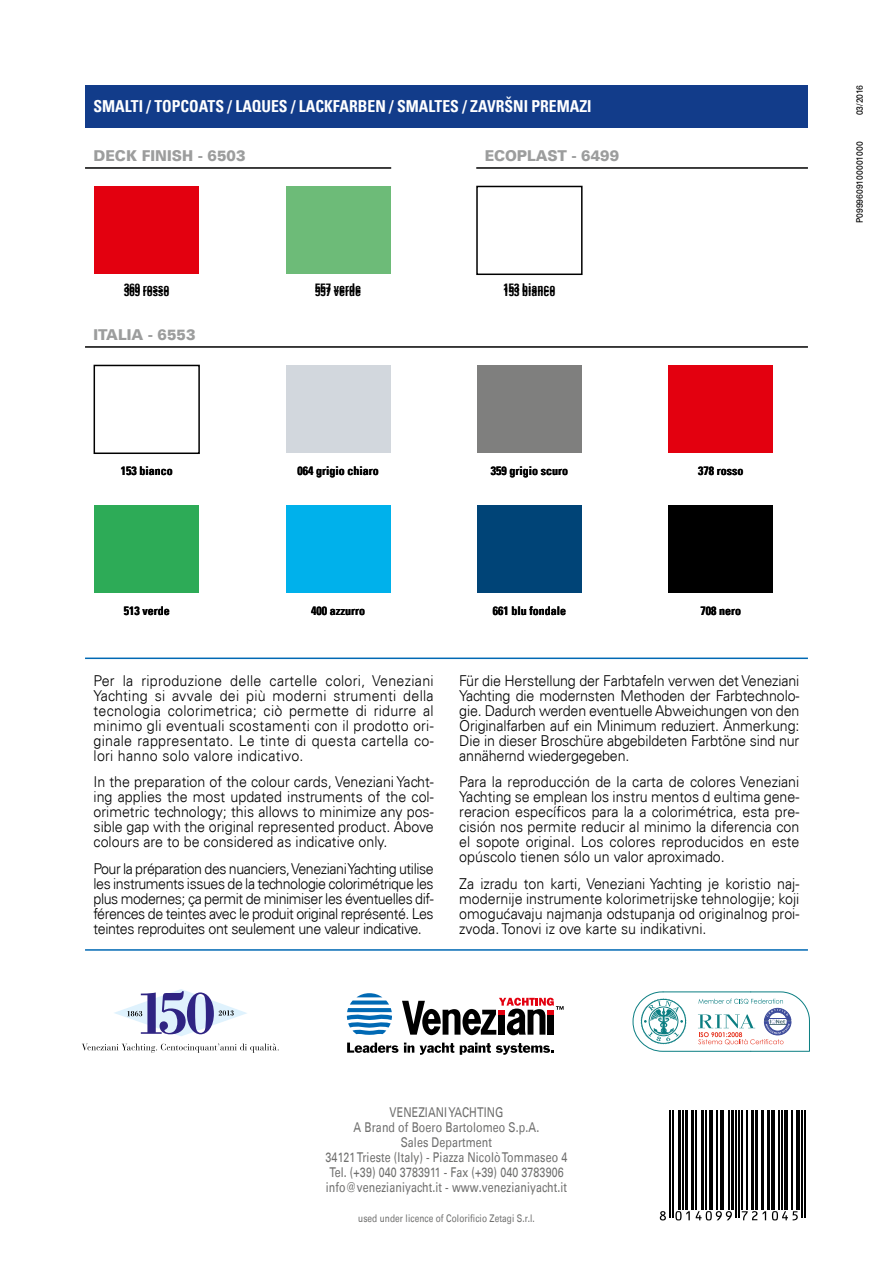
<style>
.page{position:relative;width:893px;height:1263px;background:#fff}
.page>*{position:absolute;margin:0;border:0;box-sizing:border-box;transform-origin:0 0}
.t1{font:700 condensed 16.5px "Univers EE Std";color:#fff;scale:.95 1}
.t2{font:300 15px/15px "Univers EE Std";color:#000;text-align:justify;scale:.95 1}
.t3{font:900 15px "Univers EE Std";color:#9c9d9d;scale:.95 1}
.t4{font:13.5px/15px "Univers EE Std";letter-spacing:.01em;color:#6f6f6e;text-align:center;scale:.79 1}
.t5{font:700 condensed 12px "Univers EE Std";color:#000}
.t6{font:10.5px "Univers EE Std";letter-spacing:.01em;color:#6f6f6e;scale:.79 1}
.t7{font:9px "Univers EE Std";color:#000;scale:.95 1}
</style>
<div class="page">
<svg style="left:347px;top:993px;width:45px;height:42px"></svg>
<svg style="left:347px;top:1042px;width:51px;height:11px"></svg>
<svg style="left:404px;top:1042px;width:10px;height:11px"></svg>
<svg style="left:420px;top:1042px;width:34px;height:13px"></svg>
<svg style="left:460px;top:1042px;width:94px;height:13px"></svg>
<svg style="left:402px;top:998px;width:162px;height:37px"></svg>
<svg style="left:82px;top:1043px;width:197px;height:10px"></svg>
<svg style="left:114px;top:989px;width:133px;height:47px"></svg>
<svg style="left:633px;top:991px;width:177px;height:60px"></svg>
<div style="left:85px;top:85px;width:723px;height:43px;background:#123c8a"></div>
<hr style="left:476px;top:167px;width:332px;height:2px;background:#000">
<hr style="left:85px;top:167px;width:306px;height:2px;background:#000">
<hr style="left:85px;top:346px;width:723px;height:2px;background:#000">
<hr style="left:85px;top:949px;width:723px;height:2px;background:#0069b4">
<hr style="left:85px;top:657px;width:723px;height:2px;background:#0069b4">
<hr style="left:669px;top:1110px;width:1px;height:108px;background:#000">
<hr style="left:672px;top:1110px;width:1px;height:108px;background:#000">
<hr style="left:678px;top:1110px;width:2px;height:99px;background:#000">
<hr style="left:682px;top:1110px;width:1px;height:99px;background:#000">
<hr style="left:685px;top:1110px;width:2px;height:99px;background:#000">
<hr style="left:691px;top:1110px;width:2px;height:99px;background:#000">
<hr style="left:695px;top:1110px;width:1px;height:99px;background:#000">
<hr style="left:701px;top:1110px;width:2px;height:99px;background:#000">
<hr style="left:705px;top:1110px;width:1px;height:99px;background:#000">
<hr style="left:709px;top:1110px;width:4px;height:99px;background:#000">
<hr style="left:717px;top:1110px;width:1px;height:99px;background:#000">
<svg style="left:720px;top:1110px;width:3px;height:99px"></svg>
<hr style="left:728px;top:1110px;width:1px;height:99px;background:#000">
<hr style="left:731px;top:1110px;width:3px;height:99px;background:#000">
<hr style="left:735px;top:1110px;width:1px;height:108px;background:#000">
<hr style="left:738px;top:1110px;width:1px;height:108px;background:#000">
<hr style="left:741px;top:1110px;width:1px;height:99px;background:#000">
<hr style="left:747px;top:1110px;width:1px;height:99px;background:#000">
<hr style="left:751px;top:1110px;width:3px;height:99px;background:#000">
<hr style="left:755px;top:1110px;width:3px;height:99px;background:#000">
<hr style="left:761px;top:1110px;width:3px;height:99px;background:#000">
<hr style="left:767px;top:1110px;width:2px;height:99px;background:#000">
<hr style="left:771px;top:1110px;width:4px;height:99px;background:#000">
<hr style="left:779px;top:1110px;width:1px;height:99px;background:#000">
<hr style="left:781px;top:1110px;width:1px;height:99px;background:#000">
<hr style="left:784px;top:1110px;width:4px;height:99px;background:#000">
<hr style="left:792px;top:1110px;width:1px;height:99px;background:#000">
<hr style="left:796px;top:1110px;width:4px;height:99px;background:#000">
<hr style="left:802px;top:1110px;width:1px;height:108px;background:#000">
<hr style="left:804px;top:1110px;width:2px;height:108px;background:#000">
<svg style="left:660px;top:1211px;width:6px;height:9px"></svg>
<svg style="left:675px;top:1211px;width:15px;height:9px"></svg>
<svg style="left:696px;top:1211px;width:36px;height:9px"></svg>
<svg style="left:742px;top:1211px;width:15px;height:9px"></svg>
<svg style="left:763px;top:1211px;width:3px;height:9px"></svg>
<svg style="left:772px;top:1211px;width:26px;height:9px"></svg>
<div style="left:94px;top:186px;width:105px;height:88px;background:#e3000f"></div>
<div style="left:286px;top:186px;width:104px;height:88px;background:#6dbb78"></div>
<div style="left:476px;top:186px;width:107px;height:89px;border:2px solid #000"></div>
<div style="left:94px;top:365px;width:106px;height:89px;border:2px solid #000"></div>
<div style="left:286px;top:365px;width:104px;height:87px;background:#d2d7dd"></div>
<div style="left:477px;top:365px;width:105px;height:87px;background:#7f7f7e"></div>
<div style="left:668px;top:365px;width:105px;height:87px;background:#e3000f"></div>
<div style="left:94px;top:505px;width:105px;height:87px;background:#2dab57"></div>
<div style="left:286px;top:505px;width:104px;height:87px;background:#00b1eb"></div>
<div style="left:477px;top:505px;width:105px;height:87px;background:#047"></div>
<div style="left:668px;top:505px;width:105px;height:87px;background:#000"></div>
<p class="t1" style="left:94px;top:96px;width:526px">SMALTI / TOPCOATS / LAQUES / LACKFARBEN / SMALTES / ZAVRŠNI PREMAZI</p>
<p class="t3" style="left:94px;top:147px;width:161px">DECK FINISH - 6503</p>
<p class="t3" style="left:485px;top:147px;width:143px">ECOPLAST - 6499</p>
<p class="t5" style="left:124px;top:280px;width:47px">369 rosso</p>
<p class="t5" style="left:315px;top:280px;width:47px">557 verde</p>
<p class="t5" style="left:503px;top:280px;width:53px">153 bianco</p>
<p class="t5" style="left:124px;top:285px;width:47px">369 rosso</p>
<p class="t5" style="left:315px;top:285px;width:47px">557 verde</p>
<p class="t5" style="left:503px;top:285px;width:53px">153 bianco</p>
<p class="t3" style="left:94px;top:325px;width:109px">ITALIA - 6553</p>
<p class="t5" style="left:121px;top:464px;width:53px">153 bianco</p>
<p class="t5" style="left:297px;top:464px;width:83px">064 grigio chiaro</p>
<p class="t5" style="left:491px;top:464px;width:79px">359 grigio scuro</p>
<p class="t5" style="left:698px;top:464px;width:47px">378 rosso</p>
<p class="t5" style="left:124px;top:604px;width:47px">513 verde</p>
<p class="t5" style="left:311px;top:604px;width:55px">400 azzurro</p>
<p class="t5" style="left:493px;top:604px;width:75px">661 blu fondale</p>
<p class="t5" style="left:700px;top:604px;width:42px">708 nero</p>
<p class="t2" style="left:94px;top:673px;width:360px">Per la riproduzione delle cartelle colori, Veneziani Yachting si avvale dei più moderni strumenti della tecnologia colorimetrica; ciò permette di ridurre al minimo gli eventuali scostamenti con il prodotto ori&shy;ginale rappresentato. Le tinte di questa cartella co&shy;lori hanno solo valore indicativo.</p>
<p class="t2" style="left:94px;top:774px;width:360px">In the preparation of the colour cards, Veneziani Yacht&shy;ing applies the most updated instruments of the col&shy;orimetric technology; this allows to minimize any pos&shy;sible gap with the original represented product. Above colours are to be considered as indicative only.</p>
<p class="t2" style="left:94px;top:861px;width:360px">Pour la préparation des nuanciers, Veneziani Yachting utilise les instruments issues de la technologie colorimétrique les plus modernes; ça permit de minimiser les éventuelles dif&shy;férences de teintes avec le produit original représenté. Les teintes reproduites ont seulement une valeur indicative.</p>
<p class="t2" style="left:459px;top:673px;width:360px">Für die Herstellung der Farbtafeln verwen det Veneziani Yachting die modernsten Methoden der Farbtechnolo&shy;gie. Dadurch werden eventuelle Abweichungen von den Originalfarben auf ein Minimum reduziert. Anmerkung:<br>Die in dieser Broschüre abgebildeten Farbtöne sind nur annähernd wiedergegeben.</p>
<p class="t2" style="left:459px;top:774px;width:360px">Para la reproducción de la carta de colores Veneziani Yachting se emplean los instru mentos d eultima gene&shy;reracion específicos para la a colorimétrica, esta pre&shy;cisión nos permite reducir al minimo la diferencia con el sopote original. Los colores reproducidos en este opúscolo tienen sólo un valor aproximado.</p>
<p class="t2" style="left:459px;top:876px;width:360px">Za izradu ton karti, Veneziani Yachting je koristio naj&shy;modernije instrumente kolorimetrijske tehnologije; koji omogućavaju najmanja odstupanja od originalnog proi&shy;zvoda. Tonovi iz ove karte su indikativni.</p>
<p class="t7" style="left:854px;top:115px;width:33px;rotate:-90deg">03/2016</p>
<p class="t7" style="left:854px;top:223px;width:87px;rotate:-90deg">P0999609100001000</p>
<p class="t4" style="left:326px;top:1104px;width:308px">VENEZIANI YACHTING<br>A Brand of Boero Bartolomeo S.p.A.<br>Sales Department<br>34121 Trieste (Italy) - Piazza Nicolò Tommaseo 4<br>Tel. (+39) 040 3783911 - Fax (+39) 040 3783906 info@venezianiyacht.it - www.venezianiyacht.it</p>
<p class="t6" style="left:358px;top:1212px;width:225px">used under licence of Colorificio Zetagi S.r.l.</p>
</div>
